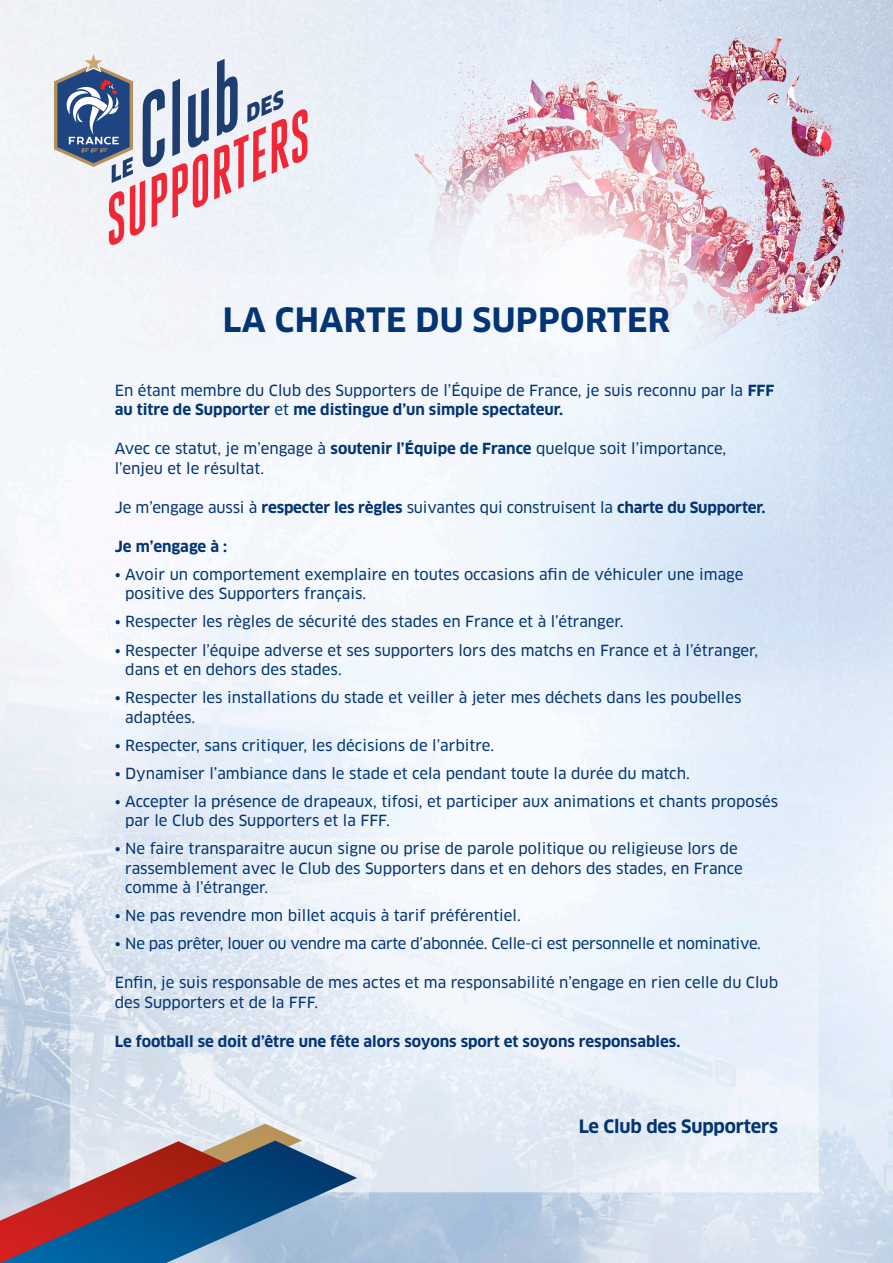
<style>
.page{position:relative;width:893px;height:1263px;background:#fff}
.page>*{position:absolute;margin:0;border:0;box-sizing:border-box;transform-origin:0 0}
.t1{font:700 32.85px "Clan OT";letter-spacing:.01em;color:#033574}
.t2{font:700 18px "Clan OT";color:#033574}
.t3{font:15px/19.5px "Clan OT News";color:#033574}
.t4{font:700 15px "Clan OT";color:#033574}
.t5{font:15px "Clan OT News";letter-spacing:-.02em;color:#033574}
.s1{font-family:"Clan OT";font-weight:700}
.s2{font-family:"Clan OT News";font-weight:400}
</style>
<div class="page">
<img style="left:0;top:0;width:893px;height:1263px">
<svg style="left:54px;top:54px;width:254px;height:193px"></svg>
<svg style="left:0;top:1124px;width:357px;height:139px"></svg>
<h1 class="t1" style="left:223px;top:301px;width:449px">La charte du Supporter</h1>
<p class="t3" style="left:115px;top:381px;width:661px">En étant membre du Club des Supporters de l’équipe de France, je suis reconnu par la <span class="s1">FFF</span></p>
<p class="t4" style="left:115px;top:401px;width:450px">au titre de Supporter <span class="s2">et</span> me distingue d’un simple spectateur.</p>
<p class="t3" style="left:115px;top:439px;width:613px">Avec ce statut, je m’engage à <span class="s1">soutenir l’équipe de France</span> quelque soit l’importance, l’enjeu et le résultat.</p>
<p class="t3" style="left:115px;top:498px;width:652px">Je m’engage aussi à <span class="s1">respecter les règles</span> suivantes qui construisent la <span class="s1">charte du Supporter.</span></p>
<p class="t4" style="left:115px;top:538px;width:114px">Je m’engage à :</p>
<p class="t3" style="left:125px;top:565px;width:620px;text-indent:-11px">• Avoir un comportement exemplaire en toutes occasions afin de véhiculer une image positive des Supporters français.</p>
<p class="t3" style="left:115px;top:612px;width:510px">• Respecter les règles de sécurité des stades en France et à l’étranger.</p>
<p class="t3" style="left:125px;top:640px;width:634px;text-indent:-11px">• Respecter l’équipe adverse et ses supporters lors des matchs en France et à l’étranger, dans et en dehors des stades.</p>
<p class="t3" style="left:125px;top:688px;width:618px;text-indent:-11px">• Respecter les installations du stade et veiller à jeter mes déchets dans les poubelles adaptées.</p>
<p class="t3" style="left:115px;top:735px;width:381px">• Respecter, sans critiquer, les décisions de l’arbitre.</p>
<p class="t3" style="left:115px;top:763px;width:577px">• Dynamiser l’ambiance dans le stade et cela pendant toute la durée du match.</p>
<p class="t3" style="left:125px;top:791px;width:654px;text-indent:-11px">• Accepter la présence de drapeaux, tifosi, et participer aux animations et chants proposés par le Club des Supporters et la FFF.</p>
<p class="t3" style="left:125px;top:839px;width:619px;text-indent:-11px">• Ne faire transparaitre aucun signe ou prise de parole politique ou religieuse lors de rassemblement avec le Club des Supporters dans et en dehors des stades, en France comme à l’étranger.</p>
<p class="t3" style="left:115px;top:906px;width:408px">• Ne pas revendre mon billet acquis à tarif préférentiel.</p>
<p class="t5" style="left:115px;top:935px;width:648px">• Ne pas prêter, louer ou vendre ma carte d’abonnée. Celle-ci est personnelle et nominative.</p>
<p class="t3" style="left:115px;top:973px;width:665px">Enfin, je suis responsable de mes actes et ma responsabilité n’engage en rien celle du Club des Supporters et de la FFF.</p>
<p class="t4" style="left:115px;top:1032px;width:567px">Le football se doit d’être une fête alors soyons sport et soyons responsables.</p>
<p class="t2" style="left:579px;top:1116px;width:201px">Le Club des Supporters</p>
</div>
